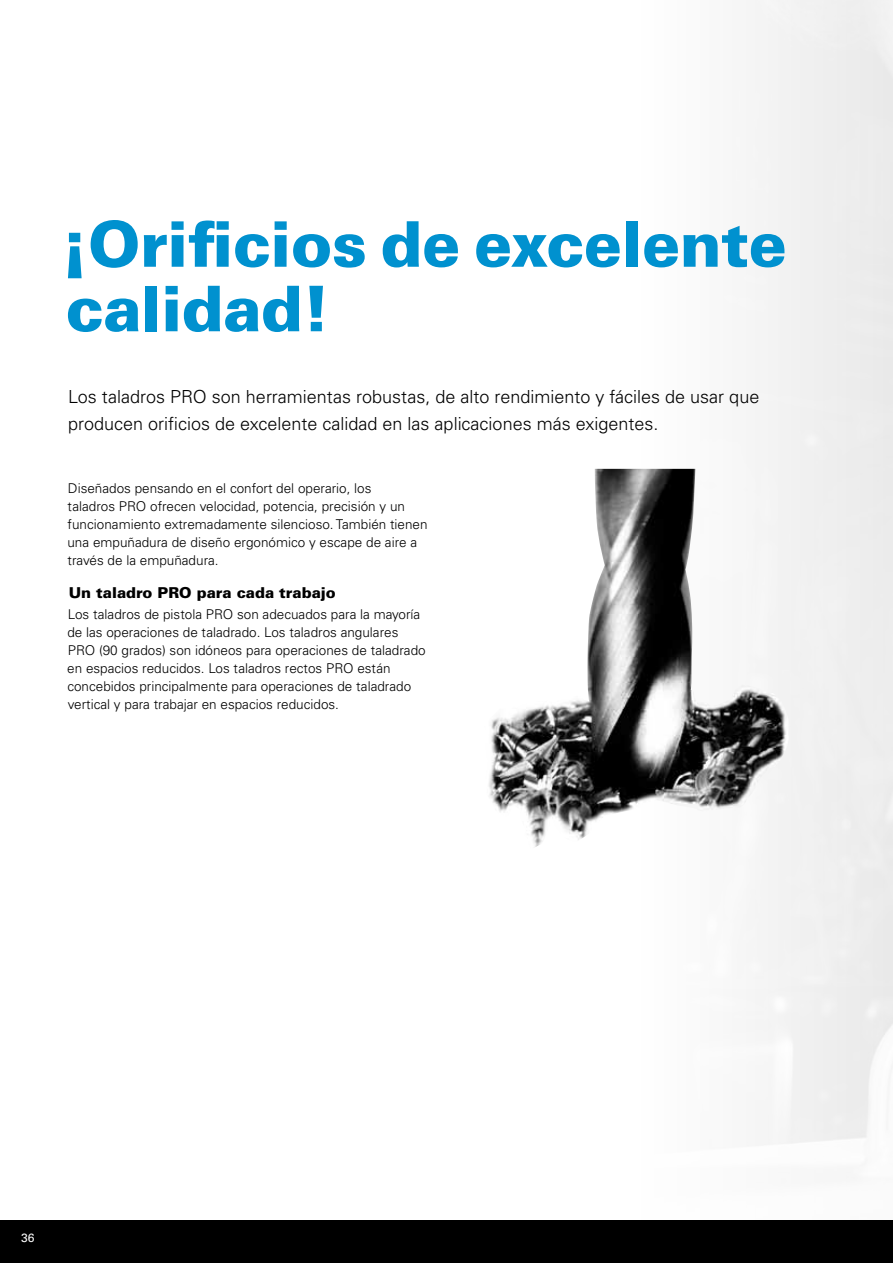
<style>
.page{position:relative;width:893px;height:1263px;background:#fff}
.page>*{position:absolute;margin:0;border:0;box-sizing:border-box;transform-origin:0 0}
.t1{font:900 63px/64.5px "Univers LT Std";letter-spacing:-.01em;color:#0091cf}
.t2{font:300 18px/27px "Univers LT Std";color:#000}
.t3{font:900 15px "Univers LT Std";color:#000}
.t4{font:300 13.5px/18px "Univers LT Std";color:#000}
.t5{font:12px "Univers LT Std";color:#fff}
</style>
<div class="page">
<div style="left:0;top:1220px;width:893px;height:43px;background:#000"></div>
<img style="left:489px;top:469px;width:299px;height:381px">
<h1 class="t1" style="left:61px;top:211px;width:728px">¡Orificios de excelente calidad!</h1>
<h2 class="t2" style="left:68px;top:383px;width:115px">Los taladros PRO</h2>
<h2 class="t2" style="left:68px;top:383px;width:693px;text-indent:144px">son herramientas robustas, de alto rendimiento y fáciles de usar que producen orificios de excelente calidad en las aplicaciones más exigentes.</h2>
<p class="t4" style="left:68px;top:479px;width:305px">Diseñados pensando en el confort del operario, los taladros PRO</p>
<p class="t4" style="left:67px;top:497px;width:362px;text-indent:83px">ofrecen velocidad, potencia, precisión y un funcionamiento extremadamente silencioso. También tienen una empuñadura de diseño ergonómico y escape de aire a través de la empuñadura.</p>
<p class="t3" style="left:69px;top:583px;width:269px">Un taladro PRO para cada trabajo</p>
<p class="t4" style="left:68px;top:605px;width:148px">Los taladros de pistola PRO</p>
<p class="t4" style="left:67px;top:605px;width:355px;text-indent:170px">son adecuados para la mayoría de las operaciones de taladrado. Los taladros angulares<br>PRO</p>
<p class="t4" style="left:67px;top:641px;width:360px;text-indent:32px">(90 grados) son idóneos para operaciones de taladrado en espacios reducidos. Los taladros rectos PRO</p>
<p class="t4" style="left:67px;top:659px;width:345px;text-indent:290px">están concebidos principalmente para operaciones de taladrado vertical y para trabajar en espacios reducidos.</p>
<p class="t5" style="left:21px;top:1230px;width:15px">36</p>
</div>
